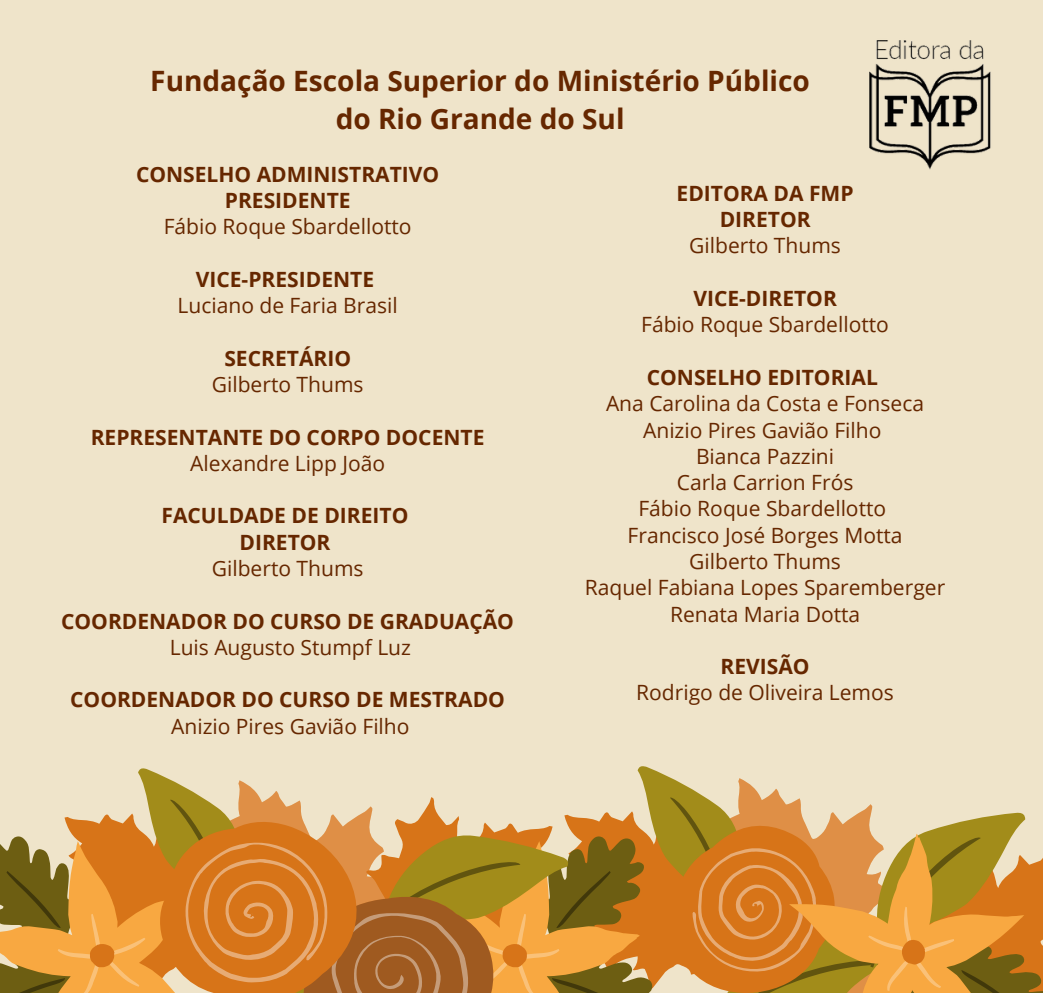
<style>
.page{position:relative;width:1043px;height:993px;background:#fff}
.page>*{position:absolute;margin:0;border:0;box-sizing:border-box;transform-origin:0 0}
.t1{font:700 28px/38.1px "Open Sans";color:#662700;text-align:center}
.t2{font:21px/26.2px "Open Sans";color:#662700;text-align:center}
.t3{font:700 21px/26.2px "Open Sans";color:#662700;text-align:center}
</style>
<div class="page">
<div style="left:0;top:0;width:1042px;height:992px;background:#efe4ca"></div>
<svg style="left:0;top:766px;width:1042px;height:226px"></svg>
<img style="left:869px;top:40px;width:122px;height:130px">
<h1 class="t1" style="left:150px;top:61px;width:661px">Fundação Escola Superior do Ministério Público do Rio Grande do Sul</h1>
<p class="t3" style="left:136px;top:160px;width:304px">CONSELHO ADMINISTRATIVO<br>PRESIDENTE</p>
<p class="t2" style="left:164px;top:213px;width:249px">Fábio Roque Sbardellotto</p>
<p class="t3" style="left:196px;top:265px;width:180px">VICE-PRESIDENTE</p>
<p class="t2" style="left:177px;top:292px;width:221px">Luciano de Faria Brasil</p>
<p class="t3" style="left:224px;top:344px;width:128px">SECRETÁRIO</p>
<p class="t2" style="left:212px;top:370px;width:153px">Gilberto Thums</p>
<p class="t3" style="left:91px;top:423px;width:395px">REPRESENTANTE DO CORPO DOCENTE</p>
<p class="t2" style="left:190px;top:449px;width:196px">Alexandre Lipp João</p>
<p class="t3" style="left:161px;top:502px;width:248px">FACULDADE DE DIREITO<br>DIRETOR</p>
<p class="t2" style="left:212px;top:554px;width:153px">Gilberto Thums</p>
<p class="t3" style="left:61px;top:607px;width:454px">COORDENADOR DO CURSO DE GRADUAÇÃO</p>
<p class="t2" style="left:170px;top:633px;width:243px">Luis Augusto Stumpf Luz</p>
<p class="t3" style="left:70px;top:686px;width:436px">COORDENADOR DO CURSO DE MESTRADO</p>
<p class="t2" style="left:171px;top:712px;width:240px">Anizio Pires Gavião Filho</p>
<p class="t3" style="left:676px;top:179px;width:178px">EDITORA DA FMP<br>DIRETOR</p>
<p class="t2" style="left:689px;top:232px;width:153px">Gilberto Thums</p>
<p class="t3" style="left:693px;top:285px;width:145px">VICE-DIRETOR</p>
<p class="t2" style="left:641px;top:311px;width:249px">Fábio Roque Sbardellotto</p>
<p class="t3" style="left:646px;top:363px;width:232px">CONSELHO EDITORIAL</p>
<p class="t2" style="left:584px;top:390px;width:362px">Ana Carolina da Costa e Fonseca<br>Anizio Pires Gavião Filho<br>Bianca Pazzini<br>Carla Carrion Frós<br>Fábio Roque Sbardellotto<br>Francisco José Borges Motta<br>Gilberto Thums<br>Raquel Fabiana Lopes Sparemberger<br>Renata Maria Dotta</p>
<p class="t3" style="left:720px;top:652px;width:90px">REVISÃO</p>
<p class="t2" style="left:636px;top:679px;width:259px">Rodrigo de Oliveira Lemos</p>
</div>
